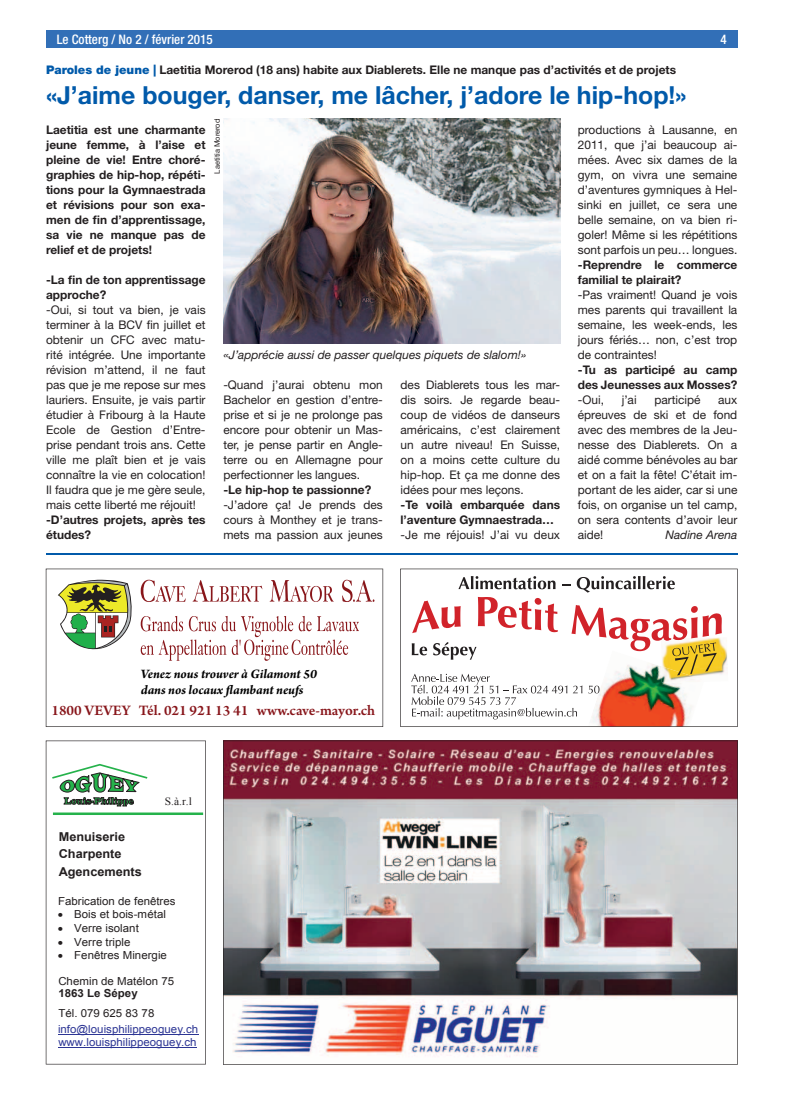
<style>
.page{position:relative;width:787px;height:1106px;background:#fff}
.page>*{position:absolute;margin:0;border:0;box-sizing:border-box;transform-origin:0 0}
.t1{font:700 24.88px "Helvetica Neue LT Std";color:#015aaa}
.t2{font:600 15.25px "Arno Pro";color:#88161b}
.t3{font:italic 700 13.62px/16.4px "Arno Pro";color:#000}
.t4{font:500 condensed 13.12px "Helvetica Neue LT Std";color:#fff}
.t5{font:700 12.25px/17.4px "Arial";color:#231f20;scale:1.04 1}
.t6{font:11.88px/15px "Helvetica Neue LT Std";color:#231f20;text-align:justify}
.t7{font:700 11.88px/15px "Helvetica Neue LT Std";color:#231f20}
.t8{font:italic 11.88px "Helvetica Neue LT Std";color:#231f20}
.t9{font:11px/13.5px "Arial";color:#231f20;scale:1.04 1}
.t10{font:11px/12.8px "Arial";color:#2c3594;scale:1.04 1}
.t11{font:700 11px "Arial";color:#231f20;scale:1.04 1}
.t12{font:11px "Times New Roman";color:#231f20;scale:1.04 1}
.t13{font:7.5px "Helvetica Neue LT Std";color:#231f20}
.s1{font-weight:900;color:#015aaa}
</style>
<div class="page">
<div style="left:46px;top:30px;width:691px;height:18px;background:#326fb7"></div>
<hr style="left:46px;top:553px;width:691px;height:1px;background:#015aaa">
<img style="left:223px;top:740px;width:514px;height:324px">
<svg style="left:400px;top:568px;width:337px;height:159px"></svg>
<svg style="left:46px;top:568px;width:337px;height:159px"></svg>
<img style="left:223px;top:119px;width:337px;height:225px">
<svg style="left:46px;top:740px;width:160px;height:324px"></svg>
<svg style="left:59px;top:913px;width:4px;height:4px"></svg>
<svg style="left:59px;top:927px;width:4px;height:4px"></svg>
<svg style="left:59px;top:940px;width:4px;height:4px"></svg>
<svg style="left:59px;top:953px;width:4px;height:4px"></svg>
<p class="t4" style="left:57px;top:34px;width:158px">Le Cotterg / No 2 / février 2015</p>
<p class="t4" style="left:720px;top:34px;width:8px">4</p>
<p class="t7" style="left:46px;top:63px;width:631px"><span class="s1">Paroles de jeune |</span> Laetitia Morerod (18 ans) habite aux Diablerets. Elle ne manque pas d’activités et de projets</p>
<h1 class="t1" style="left:46px;top:86px;width:642px">«J’aime bouger, danser, me lâcher, j’adore le hip-hop!»</h1>
<p class="t7" style="left:46px;top:123px;width:161px;text-align:justify">Laetitia est une charmante jeune femme, à l’aise et pleine de vie! Entre choré&shy;graphies de hip-hop, répéti&shy;tions pour la Gymnaestrada et révisions pour son exa&shy;men de fin d’apprentissage, sa vie ne manque pas de relief et de projets!</p>
<p class="t7" style="left:46px;top:273px;width:161px">-La fin de ton apprentissage approche?</p>
<p class="t6" style="left:46px;top:303px;width:161px">-Oui, si tout va bien, je vais terminer à la BCV fin juillet et obtenir un CFC avec matu&shy;rité intégrée. Une importante révision m’attend, il ne faut pas que je me repose sur mes lauriers. Ensuite, je vais partir étudier à Fribourg à la Haute Ecole de Gestion d’Entre&shy;prise pendant trois ans. Cette ville me plaît bien et je vais connaître la vie en colocation!<br>Il faudra que je me gère seule, mais cette liberté me réjouit!</p>
<p class="t7" style="left:46px;top:513px;width:161px">-D’autres projets, après tes études?</p>
<p class="t13" style="left:214px;top:173px;width:56px;rotate:-90deg">Laetitia Morerod</p>
<p class="t6" style="left:578px;top:123px;width:161px">productions à Lausanne, en 2011, que j’ai beaucoup ai&shy;mées. Avec six dames de la gym, on vivra une semaine d’aventures gymniques à Hel&shy;sinki en juillet, ce sera une belle semaine, on va bien ri&shy;goler! Même si les répétitions sont parfois un peu… longues.</p>
<p class="t7" style="left:578px;top:258px;width:161px">-Reprendre le commerce familial te plairait?</p>
<p class="t6" style="left:578px;top:288px;width:161px">-Pas vraiment! Quand je vois mes parents qui travaillent la semaine, les week-ends, les jours fériés… non, c’est trop de contraintes!</p>
<p class="t7" style="left:578px;top:363px;width:161px">-Tu as participé au camp des Jeunesses aux Mosses?</p>
<p class="t6" style="left:578px;top:393px;width:28px">-Oui,</p>
<p class="t6" style="left:621px;top:393px;width:16px">j’ai</p>
<p class="t6" style="left:654px;top:393px;width:48px">participé</p>
<p class="t8" style="left:223px;top:350px;width:304px">«J’apprécie aussi de passer quelques piquets de slalom!»</p>
<p class="t6" style="left:223px;top:378px;width:161px">-Quand j’aurai obtenu mon Bachelor en gestion d’entre&shy;prise et si je ne prolonge pas encore pour obtenir un Mas&shy;ter, je pense partir en Angle&shy;terre ou en Allemagne pour perfectionner les langues.</p>
<p class="t7" style="left:223px;top:483px;width:149px">-Le hip-hop te passionne?</p>
<p class="t6" style="left:223px;top:498px;width:161px">-J’adore ça! Je prends des cours à Monthey et je trans&shy;mets ma passion aux jeunes</p>
<p class="t6" style="left:400px;top:378px;width:161px">des Diablerets tous les mar&shy;dis soirs. Je regarde beau&shy;coup de vidéos de danseurs américains, c’est clairement un autre niveau! En Suisse, on a moins cette culture du hip-hop. Et ça me donne des idées pour mes leçons.</p>
<p class="t7" style="left:400px;top:498px;width:161px">-Te voilà embarquée dans l’aventure Gymnaestrada…</p>
<p class="t6" style="left:400px;top:528px;width:161px">-Je me réjouis! J’ai vu deux</p>
<p class="t6" style="left:578px;top:393px;width:161px;text-indent:140px">aux épreuves de ski et de fond avec des membres de la Jeu&shy;nesse des Diablerets. On a aidé comme bénévoles au bar et on a fait la fête! C’était im&shy;portant de les aider, car si une fois, on organise un tel camp, on sera contents d’avoir leur aide!</p>
<p class="t8" style="left:665px;top:530px;width:73px">Nadine Arena</p>
<p class="t3" style="left:141px;top:664px;width:178px">Venez nous trouver à Gilamont 50 dans nos locaux flambant neufs</p>
<p class="t2" style="left:51px;top:701px;width:325px">1800 VEVEY Tél. 021 921 13 41 www.cave-mayor.ch</p>
<p class="t12" style="left:165px;top:795px;width:28px">S.à.r.l</p>
<p class="t5" style="left:59px;top:828px;width:81px">Menuiserie<br>Charpente<br>Agencements</p>
<p class="t9" style="left:74px;top:894px;width:99px;text-indent:-16px">Fabrication de fenêtres<br>Bois et bois-métal<br>Verre isolant<br>Verre triple<br>Fenêtres Minergie</p>
<p class="t9" style="left:58px;top:974px;width:113px">Chemin de Matélon 75</p>
<p class="t11" style="left:58px;top:987px;width:78px">1863 Le Sépey</p>
<p class="t9" style="left:58px;top:1006px;width:94px">Tél. 079 625 83 78</p>
<p class="t10" style="left:58px;top:1022px;width:136px">info@louisphilippeoguey.ch www.louisphilippeoguey.ch</p>
</div>
